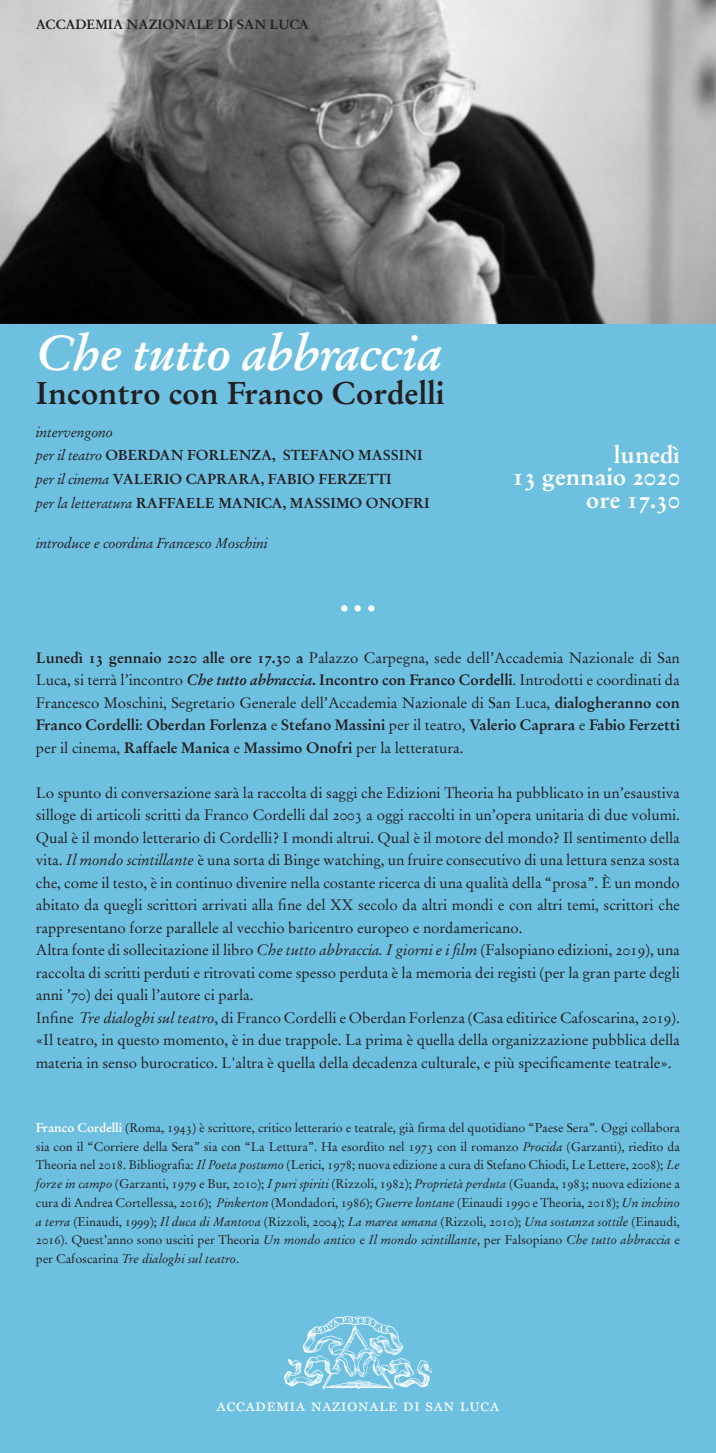
<style>
.page{position:relative;width:716px;height:1453px;background:#fff}
.page>*{position:absolute;margin:0;border:0;box-sizing:border-box;transform-origin:0 0}
.t1{font:48.75px "Stempel Garamond Bold Italic Os F";letter-spacing:-.01em;color:#fff}
.t2{font:37.5px "Stempel Garamond Bold Os F";color:#fff}
.t3{font:31.25px "Stempel Garamond Bold Os F";color:#231f20}
.t4{font:23.75px "Stempel Garamond Bold Os F";color:#fff}
.t5{font:16.5px "Georgia";letter-spacing:.06em;color:#fff}
.t6{font:15px/22.5px "Stempel Garamond Roman Os F";letter-spacing:-.005em;color:#231f20;text-align:justify}
.t7{font:14.38px "Stempel Garamond Bold Os F";color:#231f20}
.t8{font:14.38px "Stempel Garamond Italic Os F";letter-spacing:-.02em;color:#231f20}
.t9{font:13.25px "Stempel Garamond Bold Os F";color:#231f20}
.t10{font:12.5px/18.8px "Stempel Garamond Roman Os F";letter-spacing:-.005em;color:#231f20;text-align:justify}
.s1{font-family:"Stempel Garamond Italic Os F"}
.s2{font-family:"Stempel Garamond Bold Os F"}
.s3{font-family:"Stempel Garamond Bold Italic Os F"}
.s4{font-family:"Stempel Garamond Bold Os F";color:#fff}
</style>
<div class="page">
<div style="left:0;top:321px;width:716px;height:1132px;background:#6ec0e1"></div>
<img style="left:285px;top:1316px;width:146px;height:72px">
<img style="left:0;top:0;width:716px;height:323px">
<p class="t9" style="left:36px;top:16px;width:275px">ACCADEMIA NAZIONALE DI SAN LUCA</p>
<p class="t1" style="left:36px;top:324px;width:407px">Che tutto abbraccia</p>
<p class="t3" style="left:36px;top:374px;width:410px">Incontro con Franco Cordelli</p>
<p class="t8" style="left:36px;top:423px;width:79px">intervengono</p>
<p class="t7" style="left:36px;top:447px;width:388px"><span class="s1">per il teatro</span> OBERDAN FORLENZA, STEFANO MASSINI</p>
<p class="t7" style="left:36px;top:470px;width:357px"><span class="s1">per il cinema</span> VALERIO CAPRARA, FABIO FERZETTI</p>
<p class="t7" style="left:36px;top:494px;width:395px"><span class="s1">per la letteratura</span> RAFFAELE MANICA, MASSIMO ONOFRI</p>
<p class="t8" style="left:36px;top:534px;width:233px">introduce e coordina Francesco Moschini</p>
<p class="t2" style="left:340px;top:574px;width:38px">...</p>
<p class="t4" style="left:614px;top:440px;width:67px">lunedì</p>
<p class="t4" style="left:512px;top:462px;width:169px">13 gennaio 2020</p>
<p class="t4" style="left:586px;top:485px;width:95px">ore 17.30</p>
<p class="t6" style="left:36px;top:646px;width:645px"><span class="s2">Lunedì 13 gennaio 2020 alle ore 17.30 a</span> Palazzo Carpegna, sede dell’Accademia Nazionale di San Luca, si terrà l’incontro <span class="s3">Che tutto abbraccia</span><span class="s2">. Incontro con Franco Cordelli</span>. Introdotti e coordinati da Francesco Moschini, Segretario Generale dell’Accademia Nazionale di San Luca, <span class="s2">dialogheranno con Franco Cordelli</span>: <span class="s2">Oberdan Forlenza</span> e <span class="s2">Stefano Massini</span> per il teatro, <span class="s2">Valerio Caprara</span> e <span class="s2">Fabio Ferzetti </span>per il cinema, <span class="s2">Raffaele Manica</span> e <span class="s2">Massimo Onofri</span> per la letteratura.</p>
<p class="t6" style="left:36px;top:781px;width:645px">Lo spunto di conversazione sarà la raccolta di saggi che Edizioni Theoria ha pubblicato in un’esaustiva silloge di articoli scritti da Franco Cordelli dal 2003 a oggi raccolti in un’opera unitaria di due volumi.<br>Qual è il mondo letterario di Cordelli? I mondi altrui. Qual è il motore del mondo? Il sentimento della vita. <span class="s1">Il mondo scintillante</span> è una sorta di Binge watching, un fruire consecutivo di una lettura senza sosta che, come il testo, è in continuo divenire nella costante ricerca di una qualità della “prosa”. È un mondo abitato da quegli scrittori arrivati alla fine del XX secolo da altri mondi e con altri temi, scrittori che rappresentano forze parallele al vecchio baricentro europeo e nordamericano.</p>
<p class="t6" style="left:36px;top:939px;width:645px">Altra fonte di sollecitazione il libro <span class="s1">Che tutto abbraccia. I giorni e i film</span> (Falsopiano edizioni, 2019), una raccolta di scritti perduti e ritrovati come spesso perduta è la memoria dei registi (per la gran parte degli anni ’70) dei quali l’autore ci parla.</p>
<p class="t6" style="left:36px;top:1006px;width:645px">Infine <span class="s1">Tre dialoghi sul teatro</span>, di Franco Cordelli e Oberdan Forlenza (Casa editirice Cafoscarina, 2019). «Il teatro, in questo momento, è in due trappole. La prima è quella della organizzazione pubblica della materia in senso burocratico. L'altra è quella della decadenza culturale, e più specificamente teatrale».</p>
<p class="t10" style="left:36px;top:1118px;width:645px"><span class="s4">Franco Cordelli</span> (Roma, 1943) è scrittore, critico letterario e teatrale, già firma del quotidiano “Paese Sera”. Oggi collabora sia con il “Corriere della Sera” sia con “La Lettura”. Ha esordito nel 1973 con il romanzo <span class="s1">Procida</span> (Garzanti), riedito da Theoria nel 2018. Bibliografia: <span class="s1">Il Poeta postumo</span> (Lerici, 1978; nuova edizione a cura di Stefano Chiodi, Le Lettere, 2008); <span class="s1">Le forze in campo</span> (Garzanti, 1979 e Bur, 2010); <span class="s1">I puri spiriti</span> (Rizzoli, 1982); <span class="s1">Proprietà perduta</span> (Guanda, 1983; nuova edizione a cura di Andrea Cortellessa, 2016); <span class="s1">Pinkerton</span> (Mondadori, 1986); <span class="s1">Guerre lontane</span> (Einaudi 1990 e Theoria, 2018); <span class="s1">Un inchino a terra</span> (Einaudi, 1999); <span class="s1">Il duca di Mantova</span> (Rizzoli, 2004); <span class="s1">La marea umana</span> (Rizzoli, 2010); <span class="s1">Una sostanza sottile</span> (Einaudi, 2016). Quest’anno sono usciti per Theoria <span class="s1">Un mondo antico</span> e <span class="s1">Il mondo scintillante</span>, per Falsopiano <span class="s1">Che tutto abbraccia</span> e per Cafoscarina <span class="s1">Tre dialoghi sul teatro</span>.</p>
<p class="t5" style="left:217px;top:1396px;width:283px">accademia nazionale di san luca</p>
</div>
